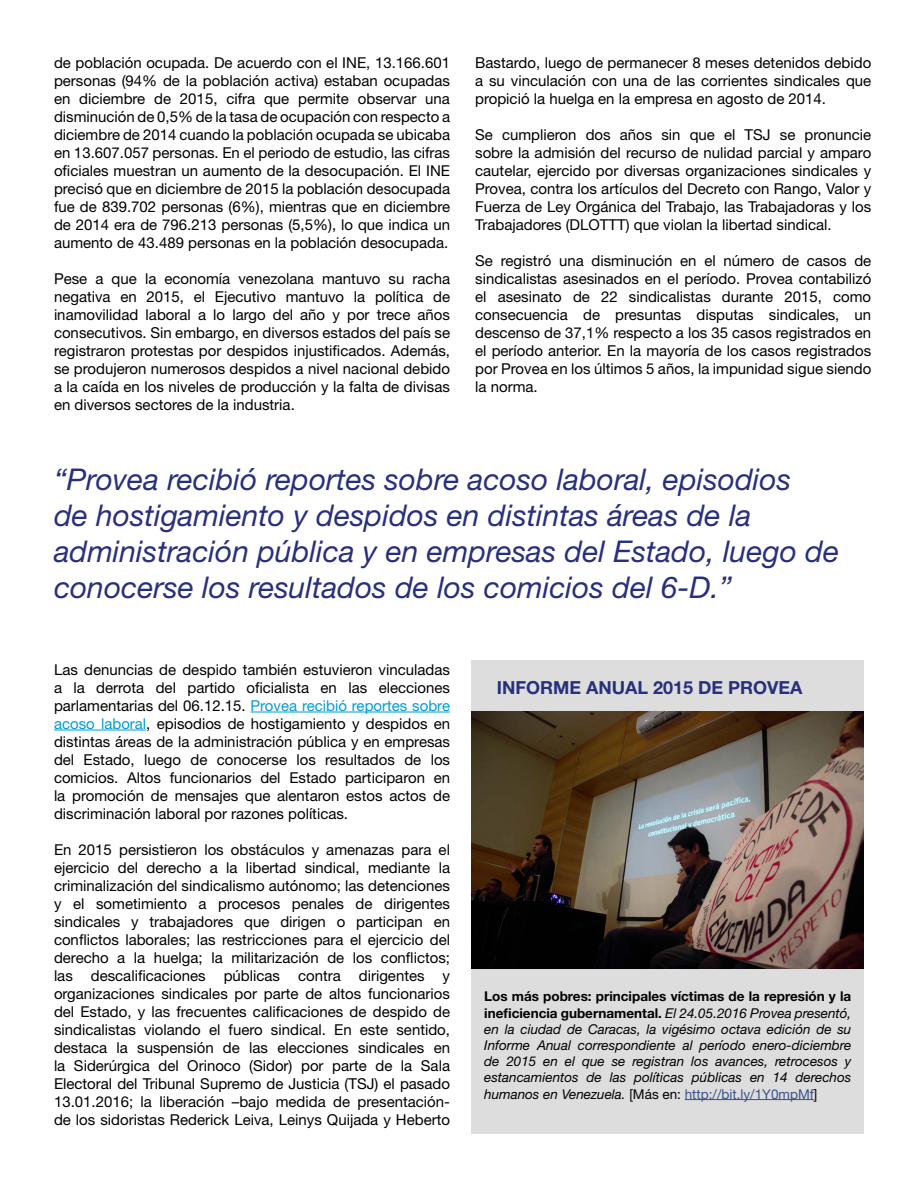
<style>
.page{position:relative;width:918px;height:1188px;background:#fff}
.page>*{position:absolute;margin:0;border:0;box-sizing:border-box;transform-origin:0 0}
.t1{font:italic 30px/36px "Helvetica Neue";color:#282f7d}
.t2{font:700 18px "Helvetica Neue";color:#282f7d}
.t3{font:15px/18px "Helvetica Neue";color:#000;text-align:justify}
.t4{font:italic 13.5px/16.2px "Helvetica Neue";color:#000;text-align:justify}
.s1{color:#009dd6}
.s2{font-weight:700;font-style:normal}
.s3{font-style:normal}
.s4{font-style:normal;color:#395288}
</style>
<div class="page">
<div style="left:472px;top:661px;width:392px;height:473px;background:#dedddd"></div>
<hr style="left:685px;top:1099px;width:129px;height:1px;background:#395288">
<img style="left:472px;top:711px;width:392px;height:257px">
<hr style="left:251px;top:712px;width:199px;height:1px;background:#009dd6">
<hr style="left:54px;top:730px;width:92px;height:1px;background:#009dd6">
<p class="t3" style="left:54px;top:55px;width:398px">de población ocupada. De acuerdo con el INE, 13.166.601 personas (94% de la población activa) estaban ocupadas en diciembre de 2015, cifra que permite observar una disminución de 0,5% de la tasa de ocupación con respecto a diciembre de 2014 cuando la población ocupada se ubicaba en 13.607.057 personas. En el periodo de estudio, las cifras oficiales muestran un aumento de la desocupación. El INE precisó que en diciembre de 2015 la población desocupada fue de 839.702 personas (6%), mientras que en diciembre de 2014 era de 796.213 personas (5,5%), lo que indica un aumento de 43.489 personas en la población desocupada.</p>
<p class="t3" style="left:54px;top:271px;width:398px">Pese a que la economía venezolana mantuvo su racha negativa en 2015, el Ejecutivo mantuvo la política de inamovilidad laboral a lo largo del año y por trece años consecutivos. Sin embargo, en diversos estados del país se registraron protestas por despidos injustificados. Además, se produjeron numerosos despidos a nivel nacional debido a la caída en los niveles de producción y la falta de divisas en diversos sectores de la industria.</p>
<p class="t3" style="left:475px;top:55px;width:398px">Bastardo, luego de permanecer 8 meses detenidos debido a su vinculación con una de las corrientes sindicales que propició la huelga en la empresa en agosto de 2014.</p>
<p class="t3" style="left:475px;top:127px;width:398px">Se cumplieron dos años sin que el TSJ se pronuncie sobre la admisión del recurso de nulidad parcial y amparo cautelar, ejercido por diversas organizaciones sindicales y Provea, contra los artículos del Decreto con Rango, Valor y Fuerza de Ley Orgánica del Trabajo, las Trabajadoras y los Trabajadores (DLOTTT) que violan la libertad sindical.</p>
<p class="t3" style="left:475px;top:253px;width:398px">Se registró una disminución en el número de casos de sindicalistas asesinados en el período. Provea contabilizó el asesinato de 22 sindicalistas durante 2015, como consecuencia de presuntas disputas sindicales, un descenso de 37,1% respecto a los 35 casos registrados en el período anterior. En la mayoría de los casos registrados por Provea en los últimos 5 años, la impunidad sigue siendo la norma.</p>
<h1 class="t1" style="left:54px;top:464px;width:787px">“Provea recibió reportes sobre acoso laboral, episodios<br>de hostigamiento y despidos en distintas áreas de la administración pública y en empresas del Estado, luego de conocerse los resultados de los comicios del 6-D.”</h1>
<p class="t3" style="left:54px;top:661px;width:398px">Las denuncias de despido también estuvieron vinculadas a la derrota del partido oficialista en las elecciones parlamentarias del 06.12.15. <span class="s1">Provea recibió reportes sobre acoso laboral</span>, episodios de hostigamiento y despidos en distintas áreas de la administración pública y en empresas del Estado, luego de conocerse los resultados de los comicios. Altos funcionarios del Estado participaron en la promoción de mensajes que alentaron estos actos de discriminación laboral por razones políticas.</p>
<p class="t3" style="left:54px;top:841px;width:398px">En 2015 persistieron los obstáculos y amenazas para el ejercicio del derecho a la libertad sindical, mediante la criminalización del sindicalismo autónomo; las detenciones y el sometimiento a procesos penales de dirigentes sindicales y trabajadores que dirigen o participan en conflictos laborales; las restricciones para el ejercicio del derecho a la huelga; la militarización de los conflictos; las descalificaciones públicas contra dirigentes y organizaciones sindicales por parte de altos funcionarios del Estado, y las frecuentes calificaciones de despido de sindicalistas violando el fuero sindical. En este sentido, destaca la suspensión de las elecciones sindicales en la Siderúrgica del Orinoco (Sidor) por parte de la Sala Electoral del Tribunal Supremo de Justicia (TSJ) el pasado 13.01.2016; la liberación –bajo medida de presentación&shy;de los sidoristas Rederick Leiva, Leinys Quijada y Heberto</p>
<p class="t2" style="left:497px;top:674px;width:307px">INFORME ANUAL 2015 DE PROVEA</p>
<p class="t4" style="left:484px;top:989px;width:369px"><span class="s2">Los más pobres: principales víctimas de la represión y la ineficiencia gubernamental.</span> El 24.05.2016 Provea presentó, en la ciudad de Caracas, la vigésimo octava edición de su Informe Anual correspondiente al período enero-diciembre de 2015 en el que se registran los avances, retrocesos y estancamientos de las políticas públicas en 14 derechos humanos en Venezuela. <span class="s3">[Más en:</span> <span class="s4">http://bit.ly/1Y0mpMf</span><span class="s3">]</span></p>
</div>
